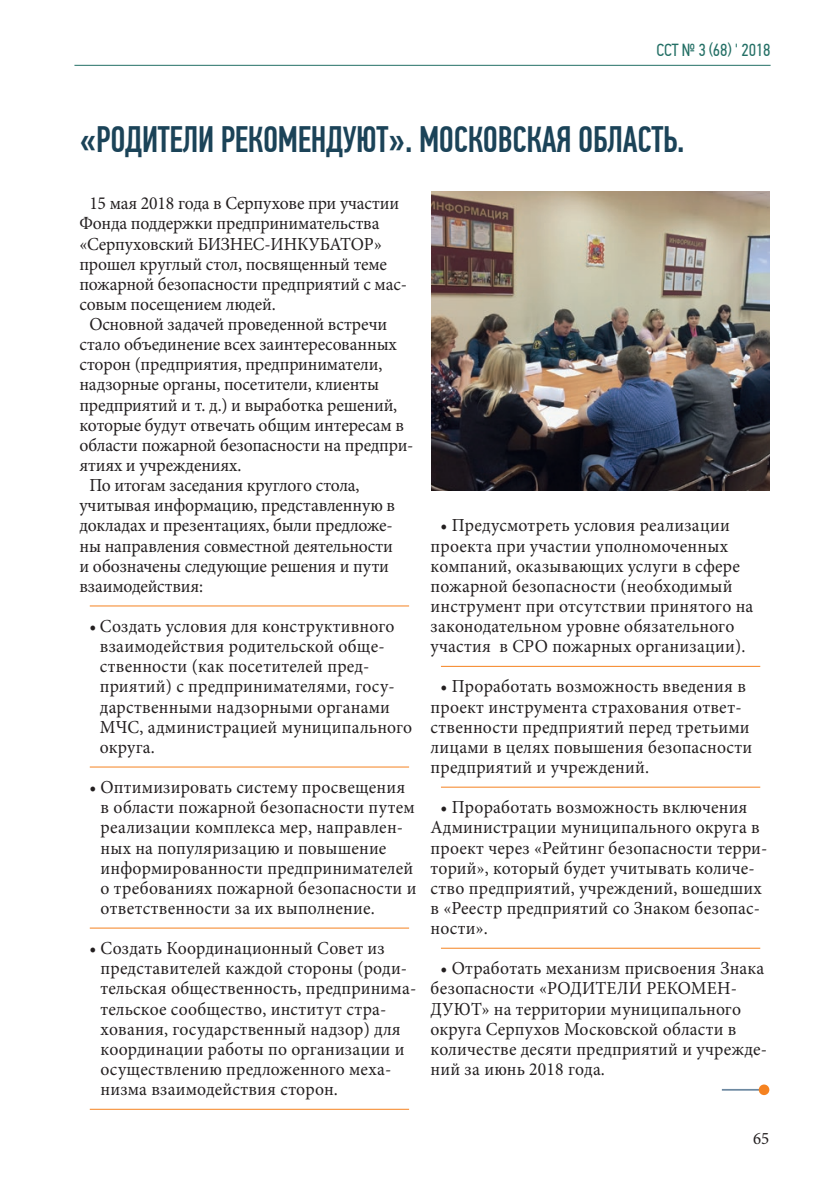
<style>
.page{position:relative;width:819px;height:1191px;background:#fff}
.page>*{position:absolute;margin:0;border:0;box-sizing:border-box;transform-origin:0 0}
.t1{font:500 36.75px "PF Din Text Comp Pro";letter-spacing:-.01em;color:#1b4358;scale:.96 1}
.t2{font:18.38px/20.1px "Minion Pro";letter-spacing:.01em;color:#231f20;scale:.96 1}
.t3{font:18.38px "Minion Pro";letter-spacing:-.01em;color:#231f20;scale:.96 1}
.t4{font:17.5px "PF Din Text Cond Pro";letter-spacing:-.01em;color:#236f65;scale:.96 1}
.t5{font:17.5px "Minion Pro";color:#231f20;scale:.96 1}
</style>
<div class="page">
<hr style="left:74px;top:65px;width:696px;height:1px;background:#236f65">
<hr style="left:90px;top:605px;width:319px;height:1px;background:#f58220">
<hr style="left:90px;top:766px;width:319px;height:1px;background:#f58220">
<hr style="left:90px;top:927px;width:319px;height:1px;background:#f58220">
<hr style="left:90px;top:1108px;width:319px;height:1px;background:#f58220">
<hr style="left:441px;top:666px;width:319px;height:1px;background:#f58220">
<hr style="left:441px;top:786px;width:319px;height:1px;background:#f58220">
<hr style="left:441px;top:947px;width:319px;height:1px;background:#f58220">
<hr style="left:721px;top:1089px;width:40px;height:1px;background:#6d89a1">
<div style="left:758px;top:1084px;width:11px;height:11px;background:#f58220;border-radius:50%"></div>
<img style="left:432px;top:191px;width:337px;height:299px">
<p class="t4" style="left:656px;top:40px;width:120px">CСТ № 3 (68) ' 2018</p>
<h1 class="t1" style="left:79px;top:118px;width:632px">«РОДИТЕЛИ РЕКОМЕНДУЮТ». МОСКОВСКАЯ ОБЛАСТЬ.</h1>
<p class="t3" style="left:89px;top:191px;width:324px">15 мая 2018 года в Серпухове при участии</p>
<p class="t3" style="left:79px;top:211px;width:314px">Фонда поддержки предпринимательства</p>
<p class="t3" style="left:79px;top:231px;width:317px">«Серпуховский БИЗНЕС-ИНКУБАТОР»</p>
<p class="t3" style="left:79px;top:251px;width:322px">прошел круглый стол, посвященный теме</p>
<p class="t3" style="left:79px;top:272px;width:342px">пожарной безопасности предприятий с мас-</p>
<p class="t3" style="left:79px;top:292px;width:206px">совым посещением людей.</p>
<p class="t3" style="left:89px;top:312px;width:312px">Основной задачей проведенной встречи</p>
<p class="t3" style="left:79px;top:332px;width:332px">стало объединение всех заинтересованных</p>
<p class="t3" style="left:79px;top:352px;width:317px">сторон (предприятия, предприниматели,</p>
<p class="t3" style="left:79px;top:372px;width:313px">надзорные органы, посетители, клиенты</p>
<p class="t3" style="left:79px;top:392px;width:332px">предприятий и т. д.) и выработка решений,</p>
<p class="t3" style="left:79px;top:412px;width:339px">которые будут отвечать общим интересам в</p>
<p class="t3" style="left:79px;top:432px;width:349px">области пожарной безопасности на предпри-</p>
<p class="t3" style="left:79px;top:453px;width:170px">ятиях и учреждениях.</p>
<p class="t3" style="left:89px;top:473px;width:283px">По итогам заседания круглого стола,</p>
<p class="t3" style="left:79px;top:493px;width:330px">учитывая информацию, представленную в</p>
<p class="t3" style="left:79px;top:513px;width:328px">докладах и презентациях, были предложе-</p>
<p class="t3" style="left:79px;top:533px;width:328px">ны направления совместной деятельности</p>
<p class="t3" style="left:79px;top:553px;width:324px">и обозначены следующие решения и пути</p>
<p class="t3" style="left:79px;top:573px;width:130px">взаимодействия:</p>
<p class="t2" style="left:100px;top:616px;width:327px;text-indent:-11px">• Создать условия для конструктивного взаимодействия родительской обще&shy;ственности (как посетителей пред&shy;приятий) с предпринимателями, госу&shy;дарственными надзорными органами<br>МЧС, администрацией муниципального округа.</p>
<p class="t2" style="left:101px;top:777px;width:330px;text-indent:-11px">• Оптимизировать систему просвещения в области пожарной безопасности путем реализации комплекса мер, направлен&shy;ных на популяризацию и повышение информированности предпринимателей о требованиях пожарной безопасности и ответственности за их выполнение.</p>
<p class="t2" style="left:101px;top:938px;width:330px;text-indent:-11px">• Создать Координационный Совет из представителей каждой стороны (роди&shy;тельская общественность, предпринима&shy;тельское сообщество, институт стра&shy;хования, государственный надзор) для координации работы по организации и осуществлению предложенного меха&shy;низма взаимодействия сторон.</p>
<p class="t2" style="left:430px;top:515px;width:337px;text-indent:10px">• Предусмотреть условия реализации проекта при участии уполномоченных компаний, оказывающих услуги в сфере пожарной безопасности (необходимый инструмент при отсутствии принятого на законодательном уровне обязательного участия в СРО пожарных организации).</p>
<p class="t2" style="left:430px;top:676px;width:336px;text-indent:10px">• Проработать возможность введения в проект инструмента страхования ответ&shy;ственности предприятий перед третьими лицами в целях повышения безопасности предприятий и учреждений.</p>
<p class="t2" style="left:430px;top:797px;width:352px;text-indent:10px">• Проработать возможность включения Администрации муниципального округа в проект через «Рейтинг безопасности терри&shy;торий», который будет учитывать количе&shy;ство предприятий, учреждений, вошедших в «Реестр предприятий со Знаком безопас&shy;ности».</p>
<p class="t2" style="left:430px;top:958px;width:352px;text-indent:10px">• Отработать механизм присвоения Знака безопасности «РОДИТЕЛИ РЕКОМЕН-ДУЮТ» на территории муниципального округа Серпухов Московской области в количестве десяти предприятий и учрежде&shy;ний за июнь 2018 года.</p>
<p class="t5" style="left:753px;top:1126px;width:18px">65</p>
</div>
